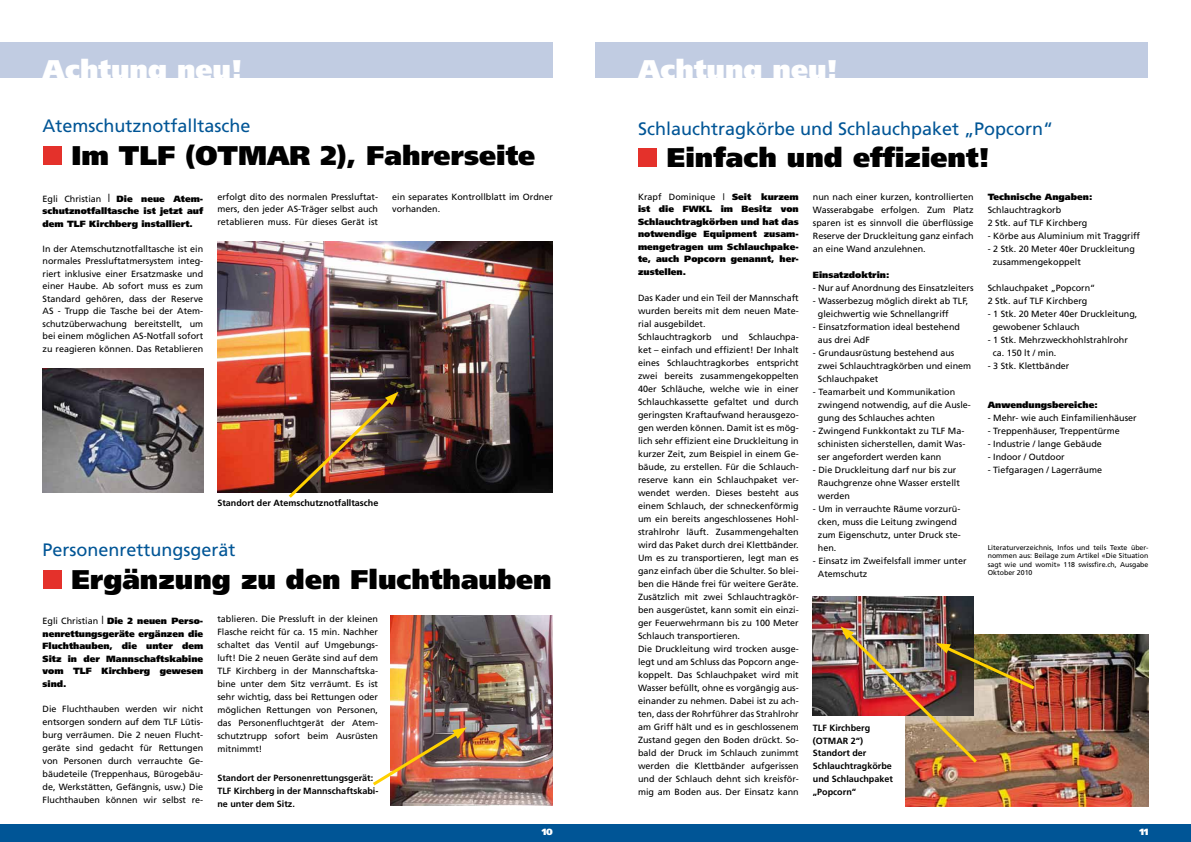
<style>
.page{position:relative;width:1191px;height:842px;background:#fff}
.page>*{position:absolute;margin:0;border:0;box-sizing:border-box;transform-origin:0 0}
.t1{font:900 27px "Frutiger";color:#000}
.t2{font:900 27px "Frutiger";color:#fff}
.t3{font:18px "Frutiger";color:#005596}
.t4{font:9px/13px "Frutiger";color:#000}
.t5{font:900 9px/12.5px "Frutiger";color:#000;text-align:justify}
.t6{font:700 9px/12.7px "Frutiger";color:#000}
.t7{font:900 9px "Frutiger";color:#fff}
.t8{font:7px/8.4px "Frutiger";color:#000;text-align:justify}
.s1{font-weight:400}
.s2{font-family:"Times";font-weight:400;font-size:12px}
</style>
<div class="page">
<div style="left:0;top:824px;width:1191px;height:18px;background:#005596"></div>
<div style="left:595px;top:42px;width:553px;height:36px;background:#c1cce2"></div>
<div style="left:43px;top:146px;width:18px;height:19px;background:#e4312b"></div>
<div style="left:0;top:42px;width:553px;height:36px;background:#c1cce2"></div>
<img style="left:218px;top:242px;width:335px;height:251px">
<img style="left:43px;top:369px;width:160px;height:124px">
<img style="left:285px;top:392px;width:113px;height:106px">
<img style="left:391px;top:615px;width:162px;height:190px">
<div style="left:43px;top:570px;width:18px;height:19px;background:#e4312b"></div>
<img style="left:373px;top:727px;width:94px;height:61px">
<div style="left:638px;top:148px;width:19px;height:19px;background:#e4312b"></div>
<img style="left:905px;top:634px;width:243px;height:172px">
<img style="left:813px;top:596px;width:160px;height:119px">
<img style="left:840px;top:626px;width:197px;height:140px">
<h1 class="t2" style="left:43px;top:53px;width:201px">Achtung neu!</h1>
<h1 class="t2" style="left:638px;top:53px;width:201px">Achtung neu!</h1>
<h2 class="t3" style="left:43px;top:116px;width:210px">Atemschutznotfalltasche</h2>
<h1 class="t1" style="left:71px;top:139px;width:465px">Im TLF (OTMAR 2), Fahrerseite</h1>
<p class="t5" style="left:43px;top:192px;width:162px"><span class="s1">Egli Christian</span> <span class="s2">|</span> Die neue Atem&shy;schutznotfalltasche ist jetzt auf dem TLF Kirchberg installiert.</p>
<p class="t4" style="left:43px;top:242px;width:162px;line-height:12.5px;text-align:justify">In der Atemschutznotfalltasche ist ein normales Pressluftatmersystem integ&shy;riert inklusive einer Ersatzmaske und einer Haube. Ab sofort muss es zum Standard gehören, dass der Reserve AS - Trupp die Tasche bei der Atem&shy;schutzüberwachung bereitstellt, um bei einem möglichen AS-Notfall sofort zu reagieren können. Das Retablieren</p>
<p class="t4" style="left:217px;top:190px;width:162px;line-height:12.5px;text-align:justify">erfolgt dito des normalen Pressluftat&shy;mers, den jeder AS-Träger selbst auch retablieren muss. Für dieses Gerät ist</p>
<p class="t4" style="left:392px;top:190px;width:162px;line-height:12.5px">ein separates Kontrollblatt im Ordner vorhanden.</p>
<p class="t6" style="left:217px;top:496px;width:162px">Standort der Atemschutznotfalltasche</p>
<h2 class="t3" style="left:43px;top:539px;width:195px">Personenrettungsgerät</h2>
<h1 class="t1" style="left:71px;top:563px;width:481px">Ergänzung zu den Fluchthauben</h1>
<p class="t5" style="left:43px;top:615px;width:162px"><span class="s1">Egli Christian</span> <span class="s2">|</span> Die 2 neuen Perso&shy;nenrettungsgeräte ergänzen die Fluchthauben, die unter dem Sitz in der Mannschaftskabine vom TLF Kirchberg gewesen sind.</p>
<p class="t4" style="left:43px;top:702px;width:162px;text-align:justify">Die Fluchthauben werden wir nicht entsorgen sondern auf dem TLF Lütis&shy;burg verräumen. Die 2 neuen Flucht&shy;geräte sind gedacht für Rettungen von Personen durch verrauchte Ge&shy;bäudeteile (Treppenhaus, Bürogebäu&shy;de, Werkstätten, Gefängnis, usw.) Die Fluchthauben können wir selbst re-</p>
<p class="t4" style="left:217px;top:612px;width:162px;text-align:justify">tablieren. Die Pressluft in der kleinen Flasche reicht für ca. 15 min. Nachher schaltet das Ventil auf Umgebungs&shy;luft! Die 2 neuen Geräte sind auf dem TLF Kirchberg in der Mannschaftska&shy;bine unter dem Sitz verräumt. Es ist sehr wichtig, dass bei Rettungen oder möglichen Rettungen von Personen, das Personenfluchtgerät der Atem&shy;schutztrupp sofort beim Ausrüsten mitnimmt!</p>
<p class="t6" style="left:217px;top:771px;width:162px;line-height:13px">Standort der Personenrettungsgerät:<br>TLF Kirchberg in der Mannschaftskabi&shy;ne unter dem Sitz.</p>
<p class="t7" style="left:542px;top:826px;width:13px">10</p>
<h2 class="t3" style="left:638px;top:118px;width:417px">Schlauchtragkörbe und Schlauchpaket „Popcorn“</h2>
<h1 class="t1" style="left:667px;top:141px;width:325px">Einfach und effizient!</h1>
<p class="t5" style="left:638px;top:190px;width:162px"><span class="s1">Krapf Dominique |</span> Seit kurzem ist die FWKL im Besitz von Schlauchtragkörben und hat das notwendige Equipment zusam&shy;mengetragen um Schlauchpake&shy;te, auch Popcorn genannt, her&shy;zustellen.</p>
<p class="t4" style="left:638px;top:291px;width:162px">Das Kader und ein Teil der Mannschaft wurden bereits mit dem neuen Mate&shy;rial ausgebildet.<br>Schlauchtragkorb und Schlauchpa&shy;ket – einfach und effizient! Der Inhalt eines Schlauchtragkorbes entspricht zwei bereits zusammengekoppelten 40er Schläuche, welche wie in einer Schlauchkassette gefaltet und durch geringsten Kraftaufwand herausgezo&shy;gen werden können. Damit ist es mög&shy;lich sehr effizient eine Druckleitung in kurzer Zeit, zum Beispiel in einem Ge&shy;bäude, zu erstellen. Für die Schlauch&shy;reserve kann ein Schlauchpaket ver&shy;wendet werden. Dieses besteht aus einem Schlauch, der schneckenförmig um ein bereits angeschlossenes Hohl&shy;strahlrohr läuft. Zusammengehalten wird das Paket durch drei Klettbänder.<br>Um es zu transportieren, legt man es ganz einfach über die Schulter. So blei&shy;ben die Hände frei für weitere Geräte.<br>Zusätzlich mit zwei Schlauchtragkör&shy;ben ausgerüstet, kann somit ein einzi&shy;ger Feuerwehrmann bis zu 100 Meter Schlauch transportieren.<br>Die Druckleitung wird trocken ausge&shy;legt und am Schluss das Popcorn ange&shy;koppelt. Das Schlauchpaket wird mit Wasser befüllt, ohne es vorgängig aus&shy;einander zu nehmen. Dabei ist zu ach&shy;ten, dass der Rohrführer das Strahlrohr am Griff hält und es in geschlossenem Zustand gegen den Boden drückt. So&shy;bald der Druck im Schlauch zunimmt werden die Klettbänder aufgerissen und der Schlauch dehnt sich kreisför&shy;mig am Boden aus. Der Einsatz kann</p>
<p class="t5" style="left:987px;top:190px;width:106px">Technische Angaben:</p>
<p class="t4" style="left:987px;top:203px;width:101px">Schlauchtragkorb<br>2 Stk. auf TLF Kirchberg</p>
<p class="t4" style="left:987px;top:229px;width:154px">- Körbe aus Aluminium mit Traggriff</p>
<p class="t4" style="left:992px;top:242px;width:144px;text-indent:-5px">- 2 Stk. 20 Meter 40er Druckleitung zusammengekoppelt</p>
<p class="t4" style="left:987px;top:281px;width:109px">Schlauchpaket „Popcorn“<br>2 Stk. auf TLF Kirchberg</p>
<p class="t4" style="left:992px;top:307px;width:146px;text-indent:-5px">- 1 Stk. 20 Meter 40er Druckleitung, gewobener Schlauch</p>
<p class="t4" style="left:992px;top:333px;width:137px;text-indent:-5px">- 1 Stk. Mehrzweckhohlstrahlrohr ca. 150 lt / min.</p>
<p class="t4" style="left:987px;top:359px;width:83px">- 3 Stk. Klettbänder</p>
<p class="t5" style="left:987px;top:398px;width:111px">Anwendungsbereiche:</p>
<p class="t4" style="left:987px;top:411px;width:150px">- Mehr- wie auch Einfamilienhäuser</p>
<p class="t4" style="left:987px;top:424px;width:133px">- Treppenhäuser, Treppentürme</p>
<p class="t4" style="left:987px;top:437px;width:116px">- Industrie / lange Gebäude</p>
<p class="t4" style="left:987px;top:450px;width:79px">- Indoor / Outdoor</p>
<p class="t4" style="left:987px;top:463px;width:116px">- Tiefgaragen / Lagerräume</p>
<p class="t4" style="left:813px;top:190px;width:162px;text-align:justify">nun nach einer kurzen, kontrollierten Wasserabgabe erfolgen. Zum Platz sparen ist es sinnvoll die überflüssige Reserve der Druckleitung ganz einfach an eine Wand anzulehnen.</p>
<p class="t5" style="left:813px;top:268px;width:78px">Einsatzdoktrin:</p>
<p class="t4" style="left:813px;top:281px;width:162px">- Nur auf Anordnung des Einsatzleiters</p>
<p class="t4" style="left:818px;top:294px;width:152px;text-indent:-5px">- Wasserbezug möglich direkt ab TLF, gleichwertig wie Schnellangriff</p>
<p class="t4" style="left:818px;top:320px;width:144px;text-indent:-5px">- Einsatzformation ideal bestehend aus drei AdF</p>
<p class="t4" style="left:818px;top:346px;width:155px;text-indent:-5px">- Grundausrüstung bestehend aus zwei Schlauchtragkörben und einem<br>Schlauchpaket</p>
<p class="t4" style="left:818px;top:385px;width:155px;text-indent:-5px">- Teamarbeit und Kommunikation zwingend notwendig, auf die Ausle&shy;gung des Schlauches achten</p>
<p class="t4" style="left:818px;top:424px;width:149px;text-align:justify;text-indent:-5px">- Zwingend Funkkontakt zu TLF Ma&shy;schinisten sicherstellen, damit Was&shy;ser angefordert werden kann</p>
<p class="t4" style="left:818px;top:463px;width:143px;text-indent:-5px">- Die Druckleitung darf nur bis zur<br>Rauchgrenze ohne Wasser erstellt werden</p>
<p class="t4" style="left:818px;top:502px;width:145px;text-indent:-5px">- Um in verrauchte Räume vorzurü&shy;cken, muss die Leitung zwingend zum Eigenschutz, unter Druck ste&shy;hen.</p>
<p class="t4" style="left:818px;top:554px;width:150px;text-indent:-5px">- Einsatz im Zweifelsfall immer unter<br>Atemschutz</p>
<p class="t8" style="left:987px;top:543px;width:162px">Literaturverzeichnis, Infos und teils Texte über&shy;nommen aus: Beilage zum Artikel «Die Situation sagt wie und womit» 118 swissfire.ch, Ausgabe Oktober 2010</p>
<p class="t6" style="left:813px;top:721px;width:81px">TLF Kirchberg (OTMAR 2“)<br>Standort der<br>Schlauchtragkörbe und Schlauchpaket „Popcorn“</p>
<p class="t7" style="left:1139px;top:827px;width:11px">11</p>
</div>
